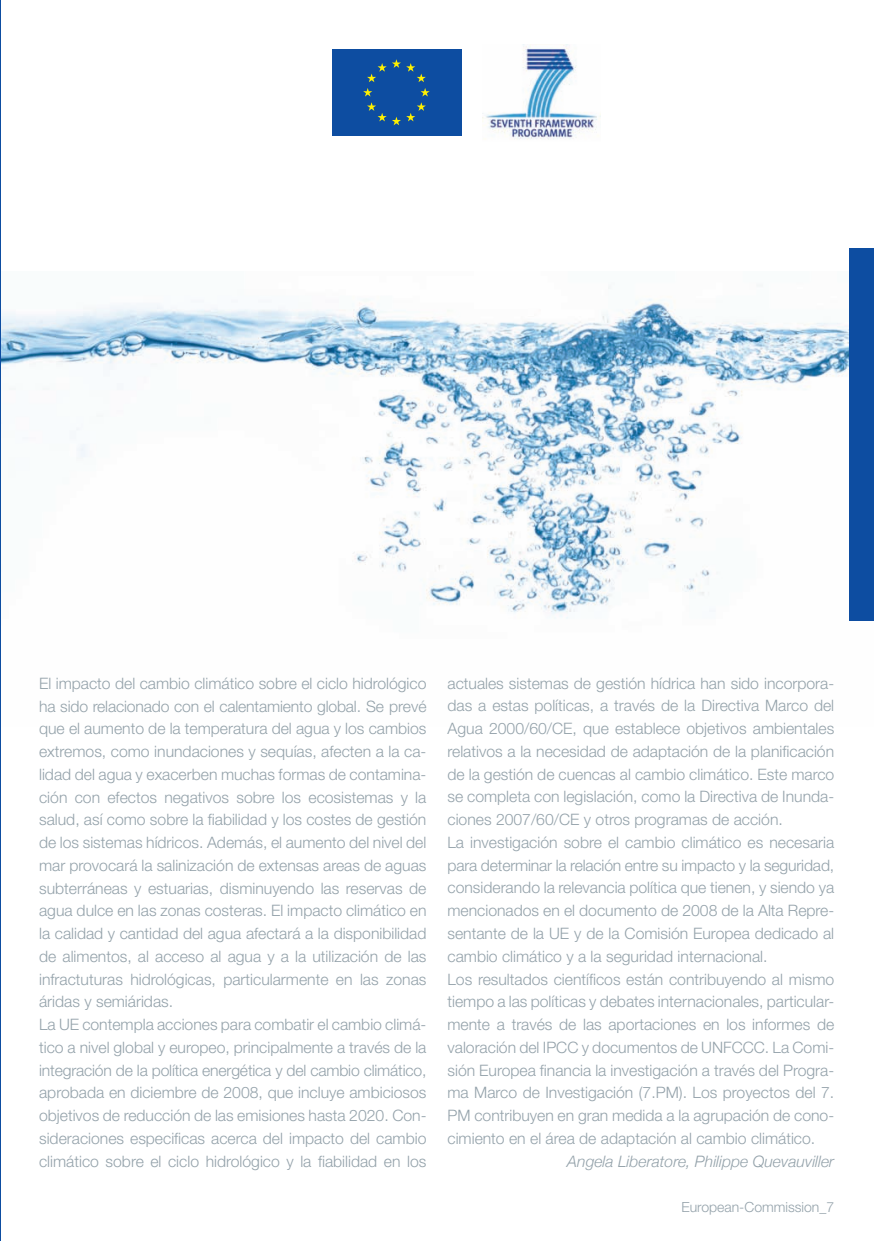
<style>
.page{position:relative;width:874px;height:1241px;background:#fff}
.page>*{position:absolute;margin:0;border:0;box-sizing:border-box;transform-origin:0 0}
.t1{font:300 15.75px/22.8px "Helvetica Neue";color:#94a2aa}
.t2{font:italic 300 15.75px "Helvetica Neue";color:#94a2aa}
.t3{font:300 14px "Helvetica Neue";color:#94a2aa}
</style>
<div class="page">
<img style="left:0;top:271px;width:873px;height:455px">
<div style="left:848px;top:248px;width:25px;height:372px;background:#0d4da1"></div>
<div style="left:332px;top:50px;width:129px;height:86px;background:#0d4da1"></div>
<svg style="left:367px;top:59px;width:58px;height:23px"></svg>
<svg style="left:363px;top:88px;width:66px;height:37px"></svg>
<img style="left:482px;top:45px;width:115px;height:95px">
<p class="t1" style="left:39px;top:671px;width:388px">El impacto del cambio climático sobre el ciclo hidrológico ha sido relacionado con el calentamiento global. Se prevé que el aumento de la temperatura del agua y los cambios extremos, como inundaciones y sequías, afecten a la ca&shy;lidad del agua y exacerben muchas formas de contamina&shy;ción con efectos negativos sobre los ecosistemas y la salud, así como sobre la fiabilidad y los costes de gestión de los sistemas hídricos. Además, el aumento del nivel del mar provocará la salinización de extensas areas de aguas subterráneas y estuarias, disminuyendo las reservas de agua dulce en las zonas costeras. El impacto climático en la calidad y cantidad del agua afectará a la disponibilidad de alimentos, al acceso al agua y a la utilización de las infractuturas hidrológicas, particularmente en las zonas áridas y semiáridas.<br>La UE contempla acciones para combatir el cambio climá&shy;tico a nivel global y europeo, principalmente a través de la integración de la política energética y del cambio climático, aprobada en diciembre de 2008, que incluye ambiciosos objetivos de reducción de las emisiones hasta 2020. Con&shy;sideraciones especificas acerca del impacto del cambio climático sobre el ciclo hidrológico y la fiabilidad en los</p>
<p class="t1" style="left:447px;top:671px;width:388px">actuales sistemas de gestión hídrica han sido incorpora&shy;das a estas políticas, a través de la Directiva Marco del Agua 2000/60/CE, que establece objetivos ambientales relativos a la necesidad de adaptación de la planificación de la gestión de cuencas al cambio climático. Este marco se completa con legislación, como la Directiva de Inunda&shy;ciones 2007/60/CE y otros programas de acción.<br>La investigación sobre el cambio climático es necesaria para determinar la relación entre su impacto y la seguridad, considerando la relevancia política que tienen, y siendo ya mencionados en el documento de 2008 de la Alta Repre&shy;sentante de la UE y de la Comisión Europea dedicado al cambio climático y a la seguridad internacional.<br>Los resultados científicos están contribuyendo al mismo tiempo a las políticas y debates internacionales, particular&shy;mente a través de las aportaciones en los informes de valoración del IPCC y documentos de UNFCCC. La Comi&shy;sión Europea financia la investigación a través del Progra&shy;ma Marco de Investigación (7.PM). Los proyectos del 7.<br>PM contribuyen en gran medida a la agrupación de cono&shy;cimiento en el área de adaptación al cambio climático.</p>
<p class="t2" style="left:567px;top:1151px;width:268px">Angela Liberatore, Philippe Quevauviller</p>
<p class="t3" style="left:681px;top:1198px;width:154px">European-Commission_7</p>
</div>
